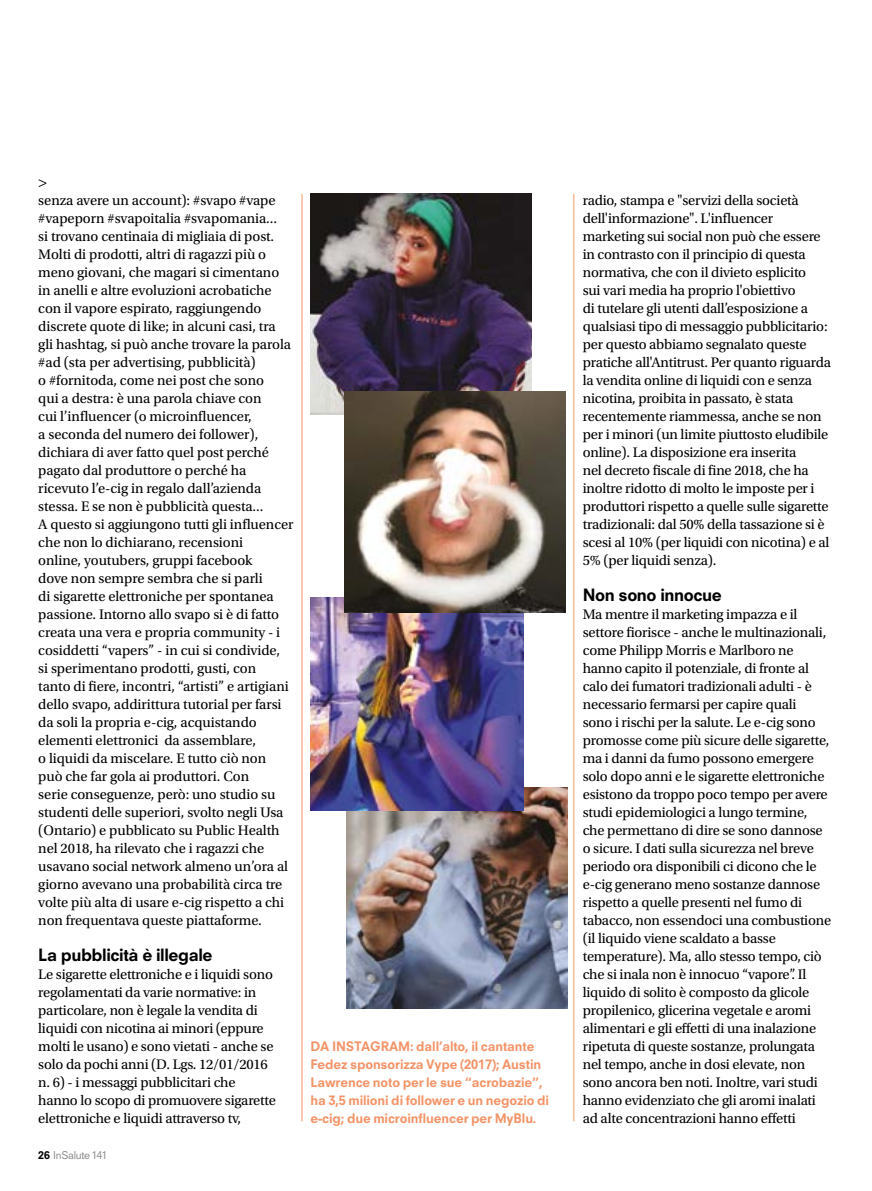
<style>
.page{position:relative;width:872px;height:1191px;background:#fff}
.page>*{position:absolute;margin:0;border:0;box-sizing:border-box;transform-origin:0 0}
._041_ART_titolino{font:800 16.5px "Neuzeit SLT Std";letter-spacing:-.025em;color:#000}
.t1{font:15px "Neuzeit SLT Std";color:#000}
._041_ART_testo{font:14.55px/18px "Utopia Std";letter-spacing:-.015em;color:#000}
._041_ART_legenda_fot{font:800 12.75px/18px "Neuzeit SLT Std";letter-spacing:-.01em;color:#f39468}
.t2{font:10.5px "Neuzeit SLT Std";letter-spacing:-.03em;color:#878787}
.s1{font-weight:800;color:#000}
</style>
<div class="page">
<img style="left:347px;top:787px;width:221px;height:221px">
<img style="left:310px;top:193px;width:221px;height:221px">
<hr style="left:302px;top:194px;width:1px;height:927px;background:#f39468">
<hr style="left:573px;top:194px;width:1px;height:927px;background:#f39468">
<img style="left:310px;top:597px;width:213px;height:213px">
<img style="left:344px;top:391px;width:222px;height:221px">
<p class="t1" style="left:38px;top:172px;width:10px">&gt;</p>
<p class="_041_ART_testo" style="left:38px;top:191px;width:254px">senza avere un account): #svapo #vape #vapeporn #svapoitalia #svapomania...<br>si trovano centinaia di migliaia di post.<br>Molti di prodotti, altri di ragazzi più o meno giovani, che magari si cimentano in anelli e altre evoluzioni acrobatiche con il vapore espirato, raggiungendo discrete quote di like; in alcuni casi, tra gli hashtag, si può anche trovare la parola #ad (sta per advertising, pubblicità)<br>o #fornitoda, come nei post che sono<br>qui a destra: è una parola chiave con<br>cui l’influencer (o microinfluencer,<br>a seconda del numero dei follower), dichiara di aver fatto quel post perché pagato dal produttore o perché ha ricevuto l’e-cig in regalo dall’azienda stessa. E se non è pubblicità questa...</p>
<p class="_041_ART_testo" style="left:38px;top:515px;width:257px">A questo si aggiungono tutti gli influencer che non lo dichiarano, recensioni<br>online, youtubers, gruppi facebook<br>dove non sempre sembra che si parli<br>di sigarette elettroniche per spontanea passione. Intorno allo svapo si è di fatto creata una vera e propria community - i cosiddetti “vapers” - in cui si condivide, si sperimentano prodotti, gusti, con<br>tanto di fiere, incontri, “artisti” e artigiani dello svapo, addirittura tutorial per farsi da soli la propria e-cig, acquistando elementi elettronici da assemblare,<br>o liquidi da miscelare. E tutto ciò non può che far gola ai produttori. Con<br>serie conseguenze, però: uno studio su studenti delle superiori, svolto negli Usa (Ontario) e pubblicato su Public Health nel 2018, ha rilevato che i ragazzi che usavano social network almeno un’ora al giorno avevano una probabilità circa tre volte più alta di usare e-cig rispetto a chi non frequentava queste piattaforme.</p>
<p class="_041_ART_titolino" style="left:38px;top:944px;width:176px">La pubblicità è illegale</p>
<p class="_041_ART_testo" style="left:38px;top:965px;width:239px">Le sigarette elettroniche e i liquidi sono regolamentati da varie normative: in particolare, non è legale la vendita di liquidi con nicotina ai minori (eppure molti le usano) e sono vietati - anche se solo da pochi anni (D. Lgs. 12/01/2016 n. 6) - i messaggi pubblicitari che hanno lo scopo di promuovere sigarette elettroniche e liquidi attraverso tv,</p>
<p class="t2" style="left:38px;top:1148px;width:71px"><span class="s1">26</span> InSalute 141</p>
<p class="_041_ART_legenda_fot" style="left:310px;top:1037px;width:240px">DA INSTAGRAM: dall’alto, il cantante Fedez sponsorizza Vype (2017); Austin Lawrence noto per le sue “acrobazie”, ha 3,5 milioni di follower e un negozio di e-cig; due microinfluencer per MyBlu.</p>
<p class="_041_ART_testo" style="left:583px;top:191px;width:250px">radio, stampa e "servizi della società dell'informazione". L'influencer marketing sui social non può che essere in contrasto con il principio di questa normativa, che con il divieto esplicito<br>sui vari media ha proprio l'obiettivo<br>di tutelare gli utenti dall’esposizione a qualsiasi tipo di messaggio pubblicitario: per questo abbiamo segnalato queste pratiche all'Antitrust. Per quanto riguarda la vendita online di liquidi con e senza nicotina, proibita in passato, è stata recentemente riammessa, anche se non per i minori (un limite piuttosto eludibile online). La disposizione era inserita<br>nel decreto fiscale di fine 2018, che ha inoltre ridotto di molto le imposte per i produttori rispetto a quelle sulle sigarette tradizionali: dal 50% della tassazione si è scesi al 10% (per liquidi con nicotina) e al 5% (per liquidi senza).</p>
<p class="_041_ART_titolino" style="left:583px;top:584px;width:141px">Non sono innocue</p>
<p class="_041_ART_testo" style="left:583px;top:605px;width:250px">Ma mentre il marketing impazza e il settore fiorisce - anche le multinazionali, come Philipp Morris e Marlboro ne hanno capito il potenziale, di fronte al calo dei fumatori tradizionali adulti - è necessario fermarsi per capire quali<br>sono i rischi per la salute. Le e-cig sono promosse come più sicure delle sigarette, ma i danni da fumo possono emergere solo dopo anni e le sigarette elettroniche esistono da troppo poco tempo per avere studi epidemiologici a lungo termine, che permettano di dire se sono dannose o sicure. I dati sulla sicurezza nel breve periodo ora disponibili ci dicono che le e-cig generano meno sostanze dannose rispetto a quelle presenti nel fumo di tabacco, non essendoci una combustione (il liquido viene scaldato a basse temperature). Ma, allo stesso tempo, ciò che si inala non è innocuo “vapore”. Il liquido di solito è composto da glicole propilenico, glicerina vegetale e aromi alimentari e gli effetti di una inalazione ripetuta di queste sostanze, prolungata nel tempo, anche in dosi elevate, non sono ancora ben noti. Inoltre, vari studi hanno evidenziato che gli aromi inalati ad alte concentrazioni hanno effetti</p>
</div>
